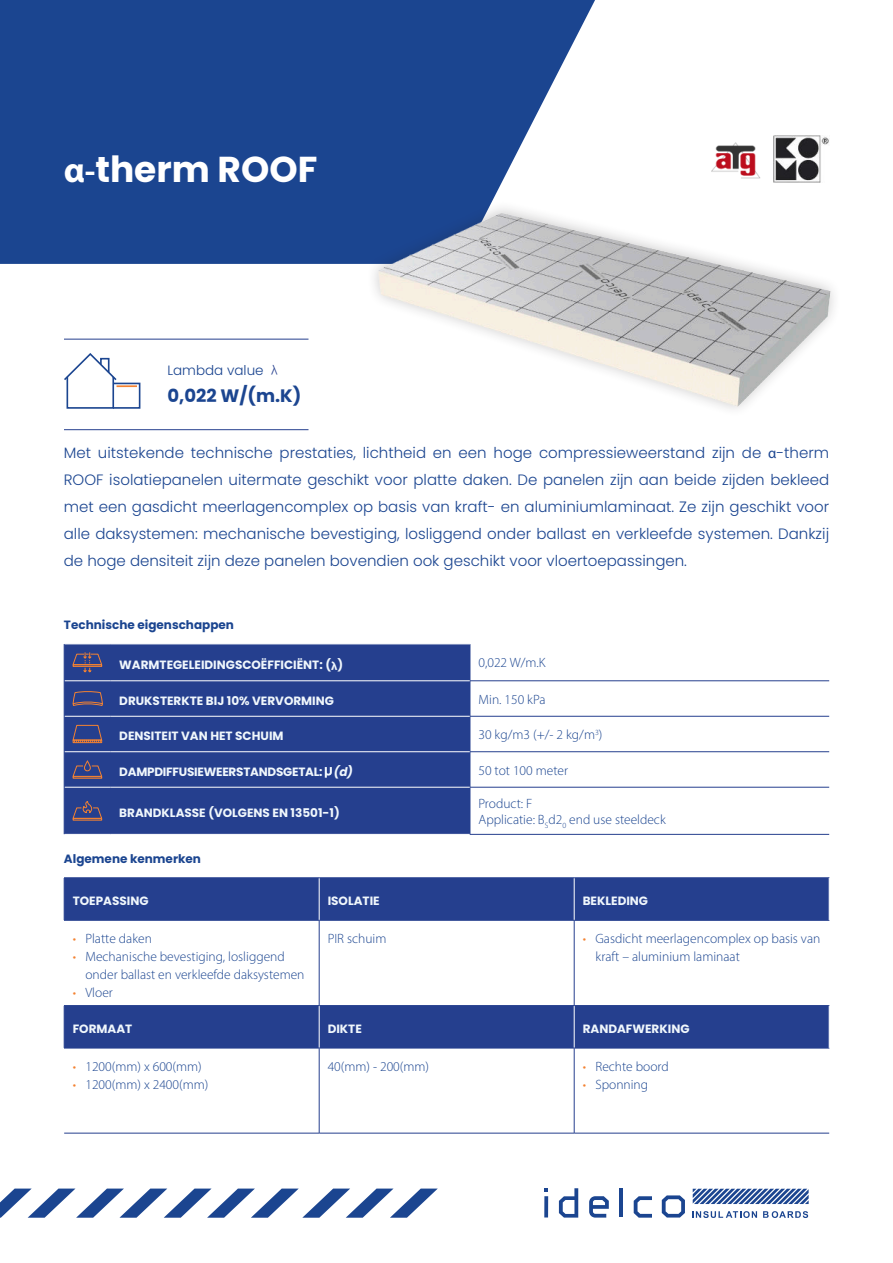
<style>
.page{position:relative;width:893px;height:1263px;background:#fff}
.page>*{position:absolute;margin:0;border:0;box-sizing:border-box;transform-origin:0 0}
.t1{font:700 36px "Poppins";color:#fff}
.t2{font:700 18px "Poppins";color:#1b4590}
.t3{font:300 15px/27px "Poppins";color:#1b4590;text-align:justify}
.t4{font:300 13.5px/18px "Myriad Pro";color:#1b4590}
.t5{font:300 13.5px "Poppins";color:#1b4590}
.t6{font:700 12px "Poppins";color:#f0f7fc}
.t7{font:700 12px "Poppins";color:#1b4590}
.t8{font:700 12px "Poppins";letter-spacing:-.02em;color:#f0f7fc}
.s1{font-family:"Myriad Pro"}
.s2{font-family:"Myriad Pro";font-size:33px}
.s3{font-family:"Myriad Pro";font-weight:400}
.s4{font-style:italic}
.s5{color:#f48231}
</style>
<div class="page">
<div style="left:0;top:0;width:595px;height:264px;background:#1b4590"></div>
<img style="left:365px;top:198px;width:469px;height:211px">
<svg style="left:0;top:1188px;width:438px;height:30px"></svg>
<svg style="left:64px;top:353px;width:77px;height:56px"></svg>
<hr style="left:117px;top:385px;width:20px;height:2px;background:#f48231">
<hr style="left:64px;top:339px;width:244px;height:1px;background:#253f8e">
<hr style="left:64px;top:429px;width:244px;height:1px;background:#253f8e">
<svg style="left:544px;top:1196px;width:4px;height:21px"></svg>
<svg style="left:559px;top:1188px;width:19px;height:29px"></svg>
<svg style="left:589px;top:1196px;width:20px;height:21px"></svg>
<hr style="left:619px;top:1188px;width:4px;height:29px;background:#1b4590">
<svg style="left:634px;top:1196px;width:18px;height:22px"></svg>
<svg style="left:662px;top:1195px;width:23px;height:22px"></svg>
<svg style="left:692px;top:1211px;width:65px;height:7px"></svg>
<svg style="left:763px;top:1211px;width:45px;height:7px"></svg>
<svg style="left:544px;top:1188px;width:4px;height:4px"></svg>
<svg style="left:693px;top:1189px;width:116px;height:15px;background:#6380b3"></svg>
<svg style="left:65px;top:878px;width:764px;height:170px;fill:#253f8e"></svg>
<svg style="left:64px;top:921px;width:510px;height:212px"></svg>
<hr style="left:319px;top:878px;width:1px;height:42px;background:#fff">
<hr style="left:574px;top:878px;width:1px;height:42px;background:#fff">
<hr style="left:319px;top:1006px;width:1px;height:42px;background:#fff">
<hr style="left:574px;top:1006px;width:1px;height:42px;background:#fff">
<hr style="left:319px;top:920px;width:1px;height:85px;background:#253f8e">
<hr style="left:574px;top:920px;width:1px;height:85px;background:#253f8e">
<hr style="left:319px;top:1048px;width:1px;height:85px;background:#253f8e">
<hr style="left:574px;top:1048px;width:1px;height:85px;background:#253f8e">
<hr style="left:64px;top:1133px;width:255px;height:1px;background:#253f8e">
<hr style="left:319px;top:1133px;width:255px;height:1px;background:#253f8e">
<hr style="left:574px;top:1133px;width:255px;height:1px;background:#253f8e">
<hr style="left:64px;top:877px;width:255px;height:1px;background:#253f8e">
<hr style="left:64px;top:878px;width:1px;height:42px;background:#253f8e">
<hr style="left:319px;top:877px;width:255px;height:1px;background:#253f8e">
<hr style="left:574px;top:877px;width:255px;height:1px;background:#253f8e">
<hr style="left:64px;top:920px;width:255px;height:1px;background:#253f8e">
<hr style="left:319px;top:920px;width:255px;height:1px;background:#253f8e">
<hr style="left:574px;top:920px;width:255px;height:1px;background:#253f8e">
<hr style="left:64px;top:1005px;width:255px;height:1px;background:#253f8e">
<hr style="left:64px;top:1006px;width:1px;height:42px;background:#253f8e">
<hr style="left:319px;top:1005px;width:255px;height:1px;background:#253f8e">
<hr style="left:574px;top:1005px;width:255px;height:1px;background:#253f8e">
<hr style="left:64px;top:1048px;width:255px;height:1px;background:#253f8e">
<hr style="left:319px;top:1048px;width:255px;height:1px;background:#253f8e">
<hr style="left:574px;top:1048px;width:255px;height:1px;background:#253f8e">
<div style="left:65px;top:645px;width:405px;height:189px;background:#253f8e"></div>
<hr style="left:470px;top:644px;width:1px;height:37px;background:#253f8e">
<hr style="left:470px;top:680px;width:359px;height:1px;background:#253f8e">
<hr style="left:470px;top:681px;width:1px;height:35px;background:#253f8e">
<hr style="left:470px;top:716px;width:359px;height:1px;background:#253f8e">
<hr style="left:470px;top:716px;width:1px;height:35px;background:#253f8e">
<hr style="left:470px;top:751px;width:359px;height:1px;background:#253f8e">
<hr style="left:470px;top:752px;width:1px;height:35px;background:#253f8e">
<hr style="left:470px;top:787px;width:359px;height:1px;background:#253f8e">
<hr style="left:470px;top:787px;width:1px;height:47px;background:#253f8e">
<hr style="left:64px;top:680px;width:47px;height:1px;background:#fff">
<hr style="left:111px;top:680px;width:359px;height:1px;background:#fff">
<hr style="left:64px;top:716px;width:47px;height:1px;background:#fff">
<hr style="left:111px;top:716px;width:359px;height:1px;background:#fff">
<hr style="left:64px;top:751px;width:47px;height:1px;background:#fff">
<hr style="left:111px;top:751px;width:359px;height:1px;background:#fff">
<hr style="left:111px;top:787px;width:359px;height:1px;background:#fff">
<hr style="left:64px;top:787px;width:47px;height:1px;background:#fff">
<hr style="left:64px;top:644px;width:1px;height:37px;background:#253f8e">
<hr style="left:64px;top:681px;width:1px;height:35px;background:#253f8e">
<hr style="left:64px;top:716px;width:1px;height:36px;background:#253f8e">
<hr style="left:64px;top:752px;width:1px;height:35px;background:#253f8e">
<hr style="left:64px;top:787px;width:1px;height:47px;background:#253f8e">
<hr style="left:470px;top:834px;width:359px;height:1px;background:#253f8e">
<svg style="left:72px;top:652px;width:31px;height:21px"></svg>
<svg style="left:72px;top:691px;width:31px;height:15px"></svg>
<svg style="left:72px;top:724px;width:31px;height:20px"></svg>
<svg style="left:72px;top:765px;width:31px;height:12px"></svg>
<div style="left:73px;top:776px;width:29px;height:3px;border:1px solid #f48231"></div>
<div style="left:84px;top:761px;width:7px;height:10px;border:1px solid #f48231;border-radius:3px"></div>
<svg style="left:325px;top:767px;width:7px;height:11px"></svg>
<svg style="left:72px;top:800px;width:31px;height:19px"></svg>
<img style="left:773px;top:135px;width:56px;height:47px">
<img style="left:711px;top:142px;width:50px;height:37px">
<h1 class="t1" style="left:64px;top:148px;width:255px"><span class="s1">α</span><span class="s2">-</span>therm ROOF</h1>
<p class="t5" style="left:167px;top:365px;width:98px">Lambda value</p>
<p class="t2" style="left:167px;top:385px;width:135px">0,022 W/(m.K)</p>
<p class="t3" style="left:64px;top:441px;width:767px">Met uitstekende technische prestaties, lichtheid en een hoge compressieweerstand zijn de <span class="s3">α</span>-therm ROOF isolatiepanelen uitermate geschikt voor platte daken. De panelen zijn aan beide zijden bekleed met een gasdicht meerlagencomplex op basis van kraft- en aluminiumlaminaat. Ze zijn geschikt voor alle daksystemen: mechanische bevestiging, losliggend onder ballast en verkleefde systemen. Dankzij de hoge densiteit zijn deze panelen bovendien ook geschikt voor vloertoepassingen.</p>
<p class="t7" style="left:64px;top:618px;width:171px">Technische eigenschappen</p>
<p class="t6" style="left:119px;top:657px;width:225px">WARMTEGELEIDINGSCOËFFICIËNT: (<sup>y</sup>)</p>
<p class="t4" style="left:478px;top:655px;width:69px">0,022 W/m.K</p>
<p class="t6" style="left:119px;top:693px;width:216px">DRUKSTERKTE BIJ 10% VERVORMING</p>
<p class="t4" style="left:478px;top:691px;width:69px">Min. 150 kPa</p>
<p class="t6" style="left:119px;top:729px;width:166px">DENSITEIT VAN HET SCHUIM</p>
<p class="t4" style="left:478px;top:727px;width:125px">30 kg/m3 (+/- 2 kg/m<sup>3</sup>)</p>
<p class="t8" style="left:119px;top:764px;width:235px">DAMPDIFFUSIEWEERSTANDSGETAL: <span class="s4">(d)</span></p>
<p class="t4" style="left:478px;top:762px;width:91px">50 tot 100 meter</p>
<p class="t6" style="left:119px;top:806px;width:222px">BRANDKLASSE (VOLGENS EN 13501-1)</p>
<p class="t4" style="left:478px;top:796px;width:189px;line-height:16.2px">Product: F<br>Applicatie: B<sub>S</sub>d2<sub>0</sub> end use steeldeck</p>
<p class="t7" style="left:64px;top:852px;width:139px">Algemene kenmerken</p>
<p class="t6" style="left:73px;top:894px;width:77px">TOEPASSING</p>
<p class="t6" style="left:328px;top:894px;width:54px">ISOLATIE</p>
<p class="t6" style="left:583px;top:894px;width:67px">BEKLEDING</p>
<p class="t4" style="left:73px;top:931px;width:81px"><span class="s5">•</span> Platte daken</p>
<p class="t4" style="left:85px;top:949px;width:221px;text-indent:-13px"><span class="s5">•</span> Mechanische bevestiging, losliggend onder ballast en verkleefde daksystemen</p>
<p class="t4" style="left:73px;top:985px;width:42px"><span class="s5">•</span> Vloer</p>
<p class="t4" style="left:328px;top:931px;width:60px">PIR schuim</p>
<p class="t4" style="left:595px;top:931px;width:226px;text-indent:-13px"><span class="s5">•</span> Gasdicht meerlagencomplex op basis van kraft – aluminium laminaat</p>
<p class="t6" style="left:73px;top:1022px;width:61px">FORMAAT</p>
<p class="t6" style="left:328px;top:1022px;width:36px">DIKTE</p>
<p class="t6" style="left:583px;top:1022px;width:108px">RANDAFWERKING</p>
<p class="t4" style="left:73px;top:1058px;width:131px"><span class="s5">•</span> 1200(mm) x 600(mm)</p>
<p class="t4" style="left:73px;top:1076px;width:137px"><span class="s5">•</span> 1200(mm) x 2400(mm)</p>
<p class="t4" style="left:328px;top:1058px;width:103px">40(mm) - 200(mm)</p>
<p class="t4" style="left:583px;top:1058px;width:88px"><span class="s5">•</span> Rechte boord</p>
<p class="t4" style="left:583px;top:1076px;width:67px"><span class="s5">•</span> Sponning</p>
</div>
